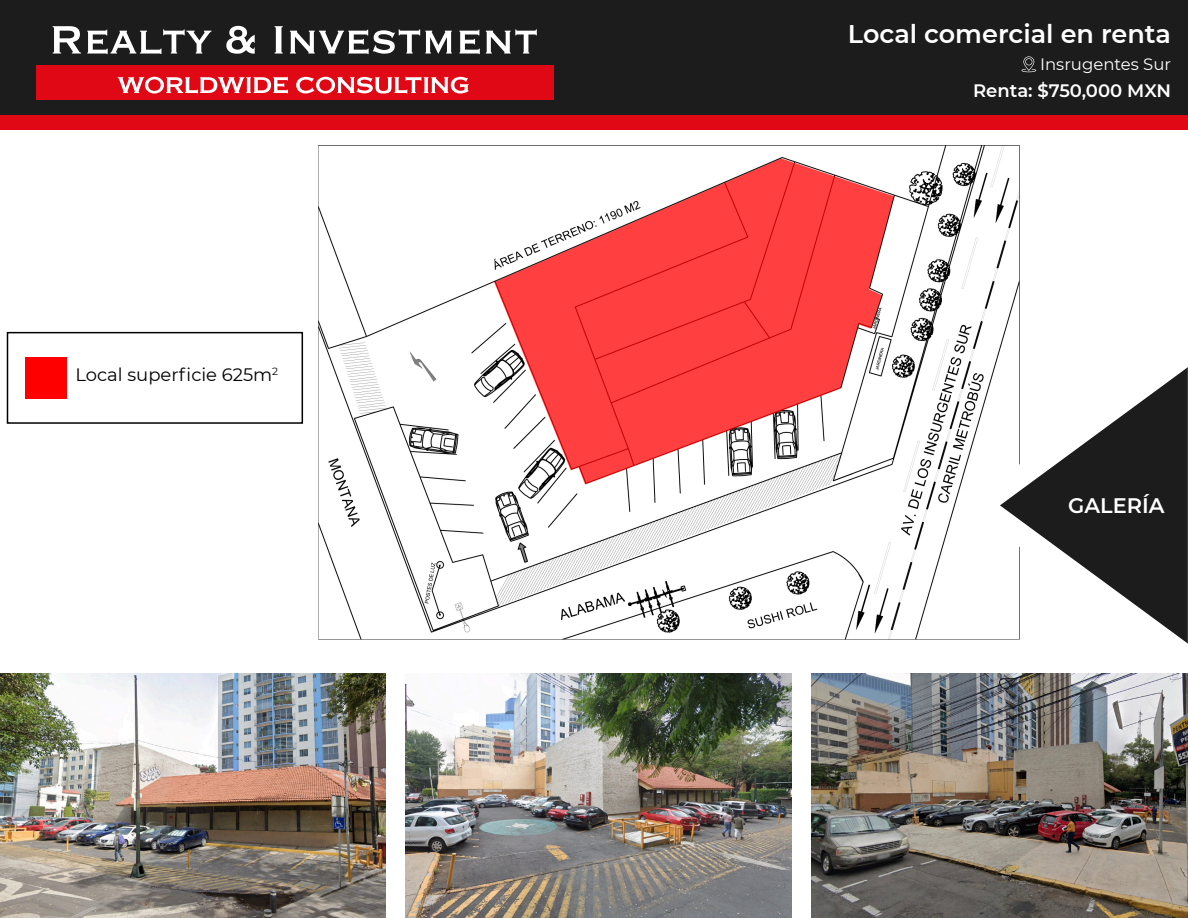
<style>
.page{position:relative;width:1188px;height:918px;background:#fff}
.page>*{position:absolute;margin:0;border:0;box-sizing:border-box;transform-origin:0 0}
.t1{font:600 25.5px "Montserrat";color:#fff}
.t2{font:600 21px "Montserrat";color:#fff}
.t3{font:18px "Montserrat";color:#000}
.t4{font:600 18px "Montserrat";color:#fff}
.t5{font:16.5px "Montserrat";color:#fff}
</style>
<div class="page">
<div style="left:0;top:0;width:1188px;height:116px;background:#1c1c1c"></div>
<div style="left:0;top:116px;width:1188px;height:14px;background:#e00814"></div>
<div style="left:36px;top:66px;width:518px;height:34px;background:#e00814"></div>
<svg style="left:118px;top:77px;width:170px;height:17px"></svg>
<svg style="left:296px;top:77px;width:173px;height:17px"></svg>
<svg style="left:53px;top:26px;width:28px;height:28px"></svg>
<svg style="left:87px;top:29px;width:124px;height:25px"></svg>
<svg style="left:226px;top:26px;width:29px;height:28px"></svg>
<svg style="left:275px;top:26px;width:8px;height:28px"></svg>
<svg style="left:290px;top:29px;width:162px;height:25px"></svg>
<svg style="left:459px;top:30px;width:21px;height:24px"></svg>
<svg style="left:486px;top:29px;width:51px;height:25px"></svg>
<img style="left:319px;top:145px;width:700px;height:495px">
<img style="left:0;top:674px;width:386px;height:244px">
<img style="left:406px;top:674px;width:385px;height:244px">
<img style="left:812px;top:674px;width:376px;height:244px">
<div style="left:7px;top:332px;width:296px;height:92px;border:2px solid #000"></div>
<div style="left:25px;top:357px;width:42px;height:41px;background:#f00"></div>
<svg style="left:963px;top:341px;width:57px;height:299px"></svg>
<svg style="left:1000px;top:367px;width:188px;height:277px"></svg>
<svg style="left:1022px;top:56px;width:14px;height:16px"></svg>
<p class="t3" style="left:75px;top:362px;width:204px">Local superficie 625m<sup>2</sup></p>
<p class="t1" style="left:848px;top:16px;width:325px">Local comercial en renta</p>
<p class="t5" style="left:1040px;top:53px;width:133px">Insrugentes Sur</p>
<p class="t4" style="left:973px;top:78px;width:200px">Renta: $750,000 MXN</p>
<p class="t2" style="left:1068px;top:491px;width:98px">GALERÍA</p>
</div>
